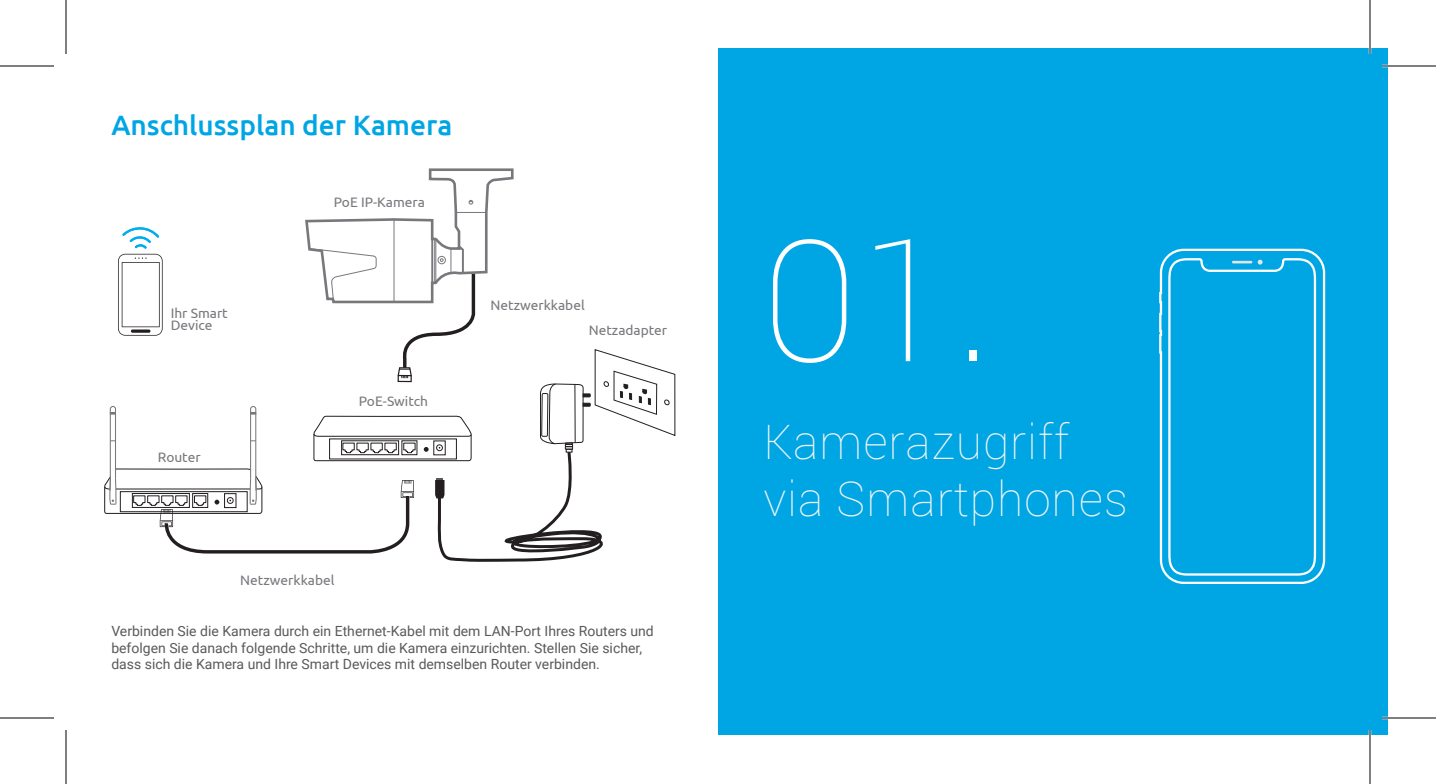
<style>
.page{position:relative;width:1436px;height:784px;background:#fff}
.page>*{position:absolute;margin:0;border:0;box-sizing:border-box;transform-origin:0 0}
.t1{font:100 169.2px "Roboto";color:#fff}
.t2{font:100 48px/57.6px "Roboto";letter-spacing:.02em;color:#f2f3f4}
.t3{font:500 28px "Ubuntu";color:#00a6e4}
.t4{font:14px/16.8px "Roboto";color:#58595b}
.t5{font:13.8px/12.8px "Ubuntu";color:#78797d}
</style>
<div class="page">
<svg style="left:104px;top:168px;width:571px;height:394px"></svg>
<div style="left:718px;top:49px;width:669px;height:686px;background:#00a6e4"></div>
<svg style="left:1159px;top:254px;width:167px;height:330px"></svg>
<svg style="left:1167px;top:248px;width:150px;height:329px"></svg>
<hr style="left:1232px;top:261px;width:20px;height:2px;background:#e5e4e4">
<svg style="left:1258px;top:260px;width:5px;height:5px"></svg>
<hr style="left:1382px;top:65px;width:54px;height:2px;background:#fff">
<hr style="left:1382px;top:717px;width:54px;height:2px;background:#fff">
<hr style="left:1369px;top:0;width:2px;height:54px;background:#fff">
<hr style="left:1369px;top:730px;width:2px;height:54px;background:#fff">
<hr style="left:0;top:66px;width:54px;height:1px;background:#000">
<hr style="left:1382px;top:66px;width:54px;height:1px;background:#000">
<hr style="left:0;top:718px;width:54px;height:1px;background:#000">
<hr style="left:1382px;top:718px;width:54px;height:1px;background:#000">
<hr style="left:66px;top:0;width:1px;height:54px;background:#000">
<hr style="left:66px;top:730px;width:1px;height:54px;background:#000">
<hr style="left:1370px;top:0;width:1px;height:54px;background:#000">
<hr style="left:1370px;top:730px;width:1px;height:54px;background:#000">
<h3 class="t3" style="left:111px;top:107px;width:343px">Anschlussplan der Kamera</h3>
<p class="t5" style="left:171px;top:306px;width:59px">Ihr Smart<br>Device</p>
<p class="t5" style="left:158px;top:451px;width:44px">Router</p>
<p class="t5" style="left:334px;top:196px;width:93px">PoE IP-Kamera</p>
<p class="t5" style="left:359px;top:394px;width:71px">PoE-Switch</p>
<p class="t5" style="left:240px;top:574px;width:96px">Netzwerkkabel</p>
<p class="t5" style="left:491px;top:298px;width:96px">Netzwerkkabel</p>
<p class="t5" style="left:589px;top:324px;width:80px">Netzadapter</p>
<p class="t4" style="left:111px;top:622px;width:544px">Verbinden Sie die Kamera durch ein Ethernet-Kabel mit dem LAN-Port Ihres Routers und befolgen Sie danach folgende Schritte, um die Kamera einzurichten. Stellen Sie sicher, dass sich die Kamera und Ihre Smart Devices mit demselben Router verbinden.</p>
<h1 class="t1" style="left:763px;top:184px;width:230px">01.</h1>
<h2 class="t2" style="left:763px;top:411px;width:366px">Kamerazugriff via Smartphones</h2>
</div>
